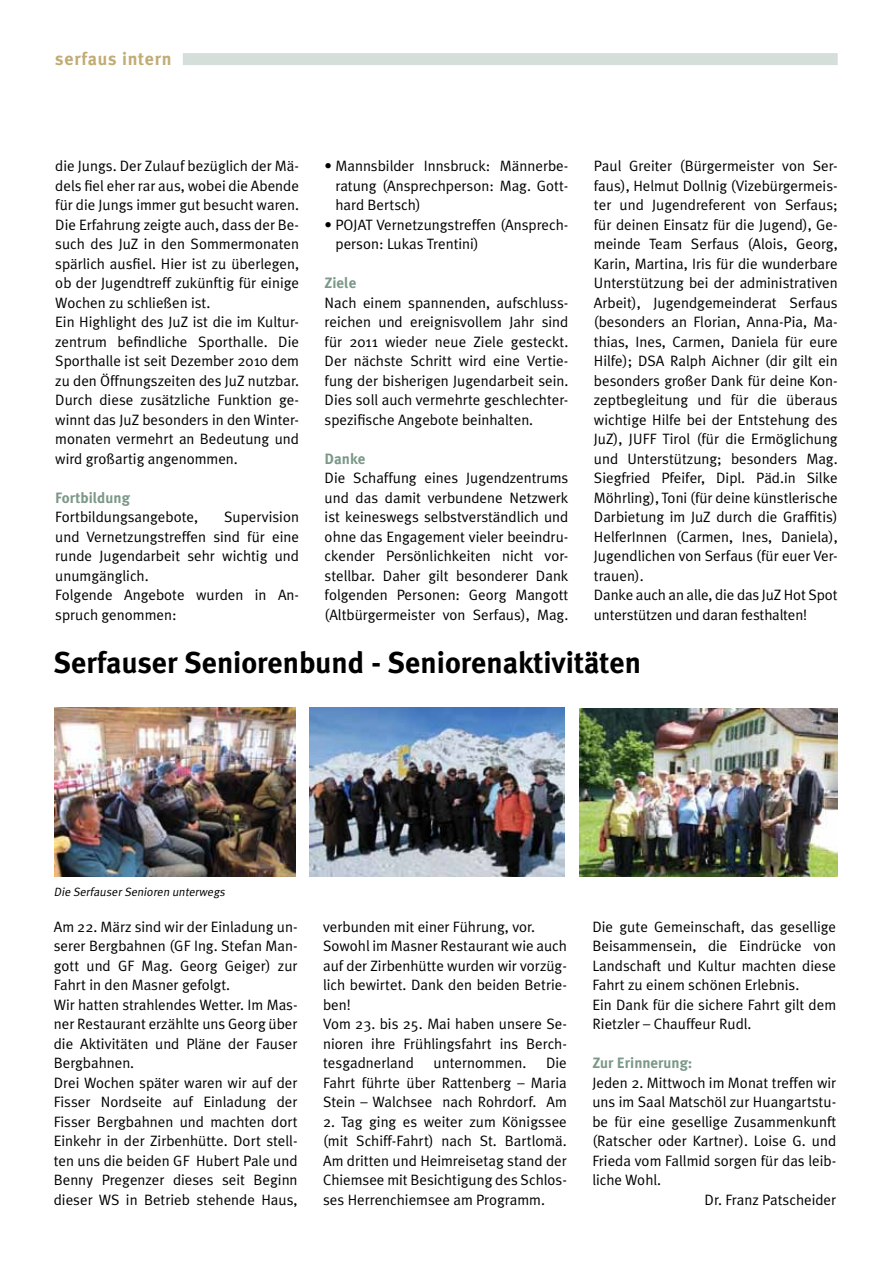
<style>
.page{position:relative;width:893px;height:1263px;background:#fff}
.page>*{position:absolute;margin:0;border:0;box-sizing:border-box;transform-origin:0 0}
.t1{font:700 30px "Meta Plus";color:#000}
.t2{font:700 18px "Meta Plus";letter-spacing:.04em;color:#c1ac74}
.t3{font:15px/19.5px "Meta Plus Normal";color:#000}
.t4{font:700 15px "Meta Plus";color:#7b9888}
.t5{font:italic 12px "Meta Plus Normal";color:#000}
</style>
<div class="page">
<div style="left:183px;top:53px;width:655px;height:12px;background:#d5dfd9"></div>
<img style="left:309px;top:708px;width:256px;height:168px">
<img style="left:54px;top:708px;width:242px;height:168px">
<img style="left:579px;top:709px;width:259px;height:167px">
<p class="t2" style="left:55px;top:48px;width:118px">serfaus intern</p>
<p class="t3" style="left:55px;top:156px;width:245px">die Jungs. Der Zulauf bezüglich der Mä&shy;dels fiel eher rar aus, wobei die Abende für die Jungs immer gut besucht waren.<br>Die Erfahrung zeigte auch, dass der Be&shy;such des JuZ in den Sommermonaten spärlich ausfiel. Hier ist zu überlegen, ob der Jugendtreff zukünftig für einige Wochen zu schließen ist.<br>Ein Highlight des JuZ ist die im Kultur&shy;zentrum befindliche Sporthalle. Die Sporthalle ist seit Dezember 2010 dem zu den Öffnungszeiten des JuZ nutzbar.<br>Durch diese zusätzliche Funktion ge&shy;winnt das JuZ besonders in den Winter&shy;monaten vermehrt an Bedeutung und wird großartig angenommen.</p>
<p class="t4" style="left:55px;top:489px;width:76px">Fortbildung</p>
<p class="t3" style="left:55px;top:507px;width:144px">Fortbildungsangebote,</p>
<p class="t3" style="left:55px;top:507px;width:245px;text-indent:169px">Supervision und Vernetzungstreffen sind für eine runde Jugendarbeit sehr wichtig und unumgänglich.<br>Folgende Angebote wurden in An&shy;spruch genommen:</p>
<p class="t3" style="left:335px;top:156px;width:234px;text-align:justify;text-indent:-11px">• Mannsbilder Innsbruck: Männerbe&shy;ratung (Ansprechperson: Mag. Gott&shy;hard Bertsch)</p>
<p class="t3" style="left:335px;top:214px;width:234px;text-indent:-11px">• POJAT Vernetzungstreffen (Ansprech&shy;person: Lukas Trentini)</p>
<p class="t4" style="left:325px;top:274px;width:33px">Ziele</p>
<p class="t3" style="left:325px;top:292px;width:245px;text-align:justify">Nach einem spannenden, aufschluss&shy;reichen und ereignisvollem Jahr sind für 2011 wieder neue Ziele gesteckt.<br>Der nächste Schritt wird eine Vertie&shy;fung der bisherigen Jugendarbeit sein.<br>Dies soll auch vermehrte geschlechter&shy;spezifische Angebote beinhalten.</p>
<p class="t4" style="left:325px;top:450px;width:42px">Danke</p>
<p class="t3" style="left:325px;top:468px;width:245px;text-align:justify">Die Schaffung eines Jugendzentrums und das damit verbundene Netzwerk ist keineswegs selbstverständlich und ohne das Engagement vieler beeindru&shy;ckender Persönlichkeiten nicht vor&shy;stellbar. Daher gilt besonderer Dank folgenden Personen: Georg Mangott (Altbürgermeister von Serfaus), Mag.</p>
<p class="t3" style="left:594px;top:156px;width:245px">Paul Greiter (Bürgermeister von Ser&shy;faus), Helmut Dollnig (Vizebürgermeis&shy;ter und Jugendreferent von Serfaus; für deinen Einsatz für die Jugend), Ge&shy;meinde Team Serfaus (Alois, Georg, Karin, Martina, Iris für die wunderbare Unterstützung bei der administrativen Arbeit), Jugendgemeinderat Serfaus (besonders an Florian, Anna-Pia, Ma&shy;thias, Ines, Carmen, Daniela für eure Hilfe); DSA Ralph Aichner (dir gilt ein besonders großer Dank für deine Kon&shy;zeptbegleitung und für die überaus wichtige Hilfe bei der Entstehung des JuZ), JUFF Tirol (für die Ermöglichung und Unterstützung; besonders Mag.<br>Siegfried Pfeifer, Dipl. Päd.in Silke Möhrling), Toni (für deine künstlerische Darbietung im JuZ durch die Graffitis)<br>HelferInnen (Carmen, Ines, Daniela), Jugendlichen von Serfaus (für euer Ver&shy;trauen).<br>Danke auch an alle, die das JuZ Hot Spot unterstützen und daran festhalten!</p>
<h1 class="t1" style="left:54px;top:645px;width:589px">Serfauser Seniorenbund - Seniorenaktivitäten</h1>
<p class="t5" style="left:54px;top:885px;width:175px">Die Serfauser Senioren unterwegs</p>
<p class="t3" style="left:54px;top:916px;width:245px">Am 22. März sind wir der Einladung un&shy;serer Bergbahnen (GF Ing. Stefan Man&shy;gott und GF Mag. Georg Geiger) zur Fahrt in den Masner gefolgt.<br>Wir hatten strahlendes Wetter. Im Mas&shy;ner Restaurant erzählte uns Georg über die Aktivitäten und Pläne der Fauser Bergbahnen.<br>Drei Wochen später waren wir auf der Fisser Nordseite auf Einladung der Fisser Bergbahnen und machten dort Einkehr in der Zirbenhütte. Dort stell&shy;ten uns die beiden GF Hubert Pale und Benny Pregenzer dieses seit Beginn dieser WS in Betrieb stehende Haus,</p>
<p class="t3" style="left:323px;top:916px;width:245px">verbunden mit einer Führung, vor.<br>Sowohl im Masner Restaurant wie auch auf der Zirbenhütte wurden wir vorzüg&shy;lich bewirtet. Dank den beiden Betrie&shy;ben!<br>Vom 23. bis 25. Mai haben unsere Se&shy;nioren ihre Frühlingsfahrt ins Berch&shy;tesgadnerland</p>
<p class="t3" style="left:323px;top:1053px;width:245px;text-align:justify;text-indent:223px">Die Fahrt führte über Rattenberg – Maria Stein – Walchsee nach Rohrdorf. Am</p>
<p class="t3" style="left:323px;top:1111px;width:245px;text-align:justify">2. Tag ging es weiter zum Königssee (mit Schiff-Fahrt) nach St. Bartlomä.<br>Am dritten und Heimreisetag stand der Chiemsee mit Besichtigung des Schlos&shy;ses Herrenchiemsee am Programm.</p>
<p class="t3" style="left:434px;top:1053px;width:94px">unternommen.</p>
<p class="t3" style="left:592px;top:916px;width:245px">Die gute Gemeinschaft, das gesellige Beisammensein, die Eindrücke von Landschaft und Kultur machten diese Fahrt zu einem schönen Erlebnis.<br>Ein Dank für die sichere Fahrt gilt dem Rietzler – Chauffeur Rudl.</p>
<p class="t4" style="left:592px;top:1054px;width:102px">Zur Erinnerung:</p>
<p class="t3" style="left:592px;top:1072px;width:245px">Jeden 2. Mittwoch im Monat treffen wir</p>
<p class="t3" style="left:592px;top:1092px;width:245px">uns im Saal Matschöl zur Huangartstu-</p>
<p class="t3" style="left:592px;top:1111px;width:245px">be für eine gesellige Zusammenkunft</p>
<p class="t3" style="left:592px;top:1131px;width:245px">(Ratscher oder Kartner). Loise G. und</p>
<p class="t3" style="left:592px;top:1150px;width:245px">Frieda vom Fallmid sorgen für das leib-</p>
<p class="t3" style="left:592px;top:1170px;width:70px">liche Wohl.</p>
<p class="t3" style="left:705px;top:1189px;width:133px">Dr. Franz Patscheider</p>
</div>
